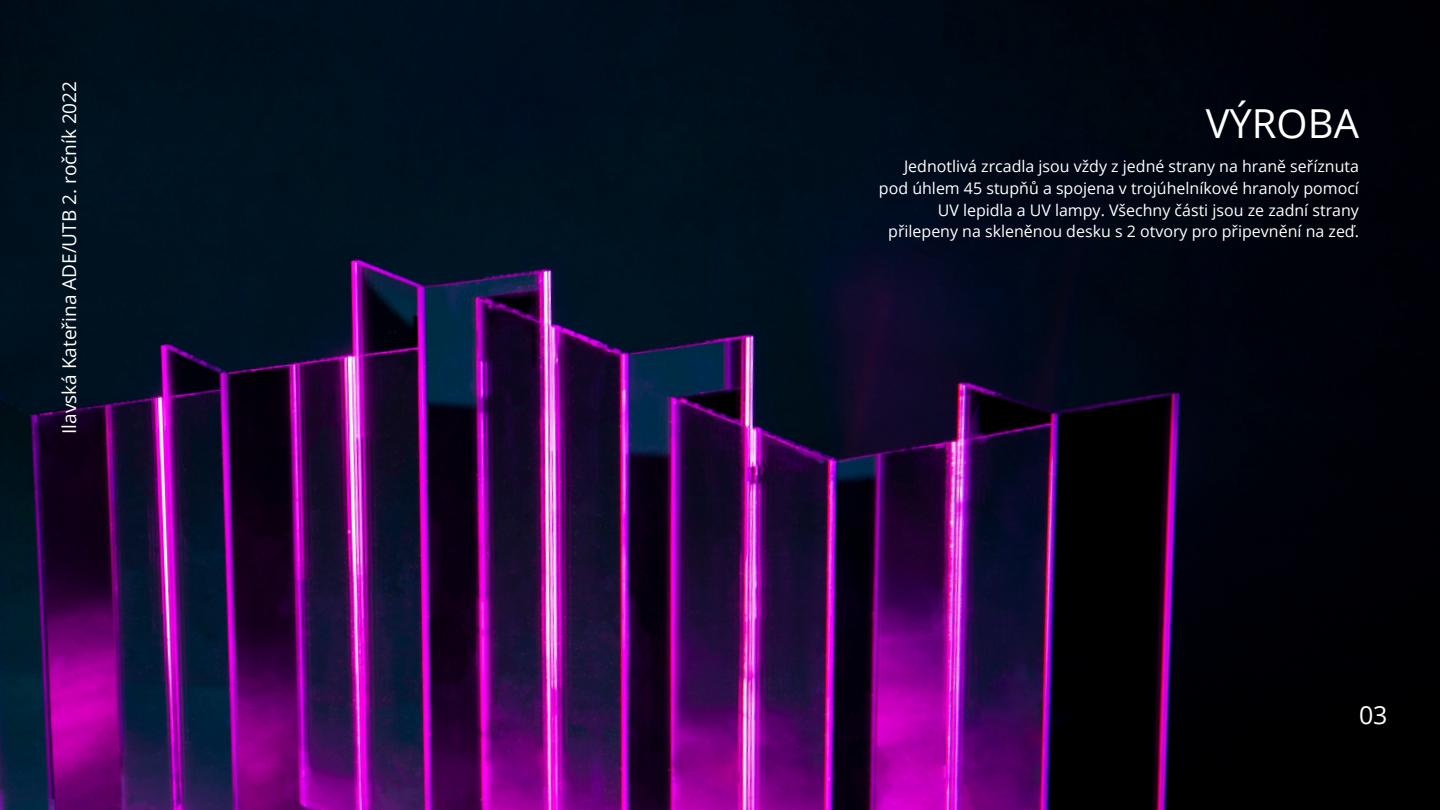
<style>
.page{position:relative;width:1440px;height:810px;background:#fff}
.page>*{position:absolute;margin:0;border:0;box-sizing:border-box;transform-origin:0 0}
.t1{font:40px "Open Sans";color:#fff}
.t2{font:25px "Open Sans";color:#fff}
.t3{font:19px "Open Sans";color:#fff}
.t4{font:16px/21.8px "Open Sans";color:#fff;text-align:right}
</style>
<div class="page">
<img style="left:0;top:0;width:1440px;height:810px">
<p class="t3" style="left:56px;top:434px;width:354px;rotate:-90deg">Ilavská Kateřina ADE/UTB 2. ročník 2022</p>
<h1 class="t1" style="left:1206px;top:96px;width:155px">VÝROBA</h1>
<p class="t4" style="left:879px;top:155px;width:482px">Jednotlivá zrcadla jsou vždy z jedné strany na hraně seříznuta pod úhlem 45 stupňů a spojena v trojúhelníkové hranoly pomocí UV lepidla a UV lampy. Všechny části jsou ze zadní strany přilepeny na skleněnou desku s 2 otvory pro připevnění na zeď.</p>
<h2 class="t2" style="left:1359px;top:697px;width:30px">03</h2>
</div>
